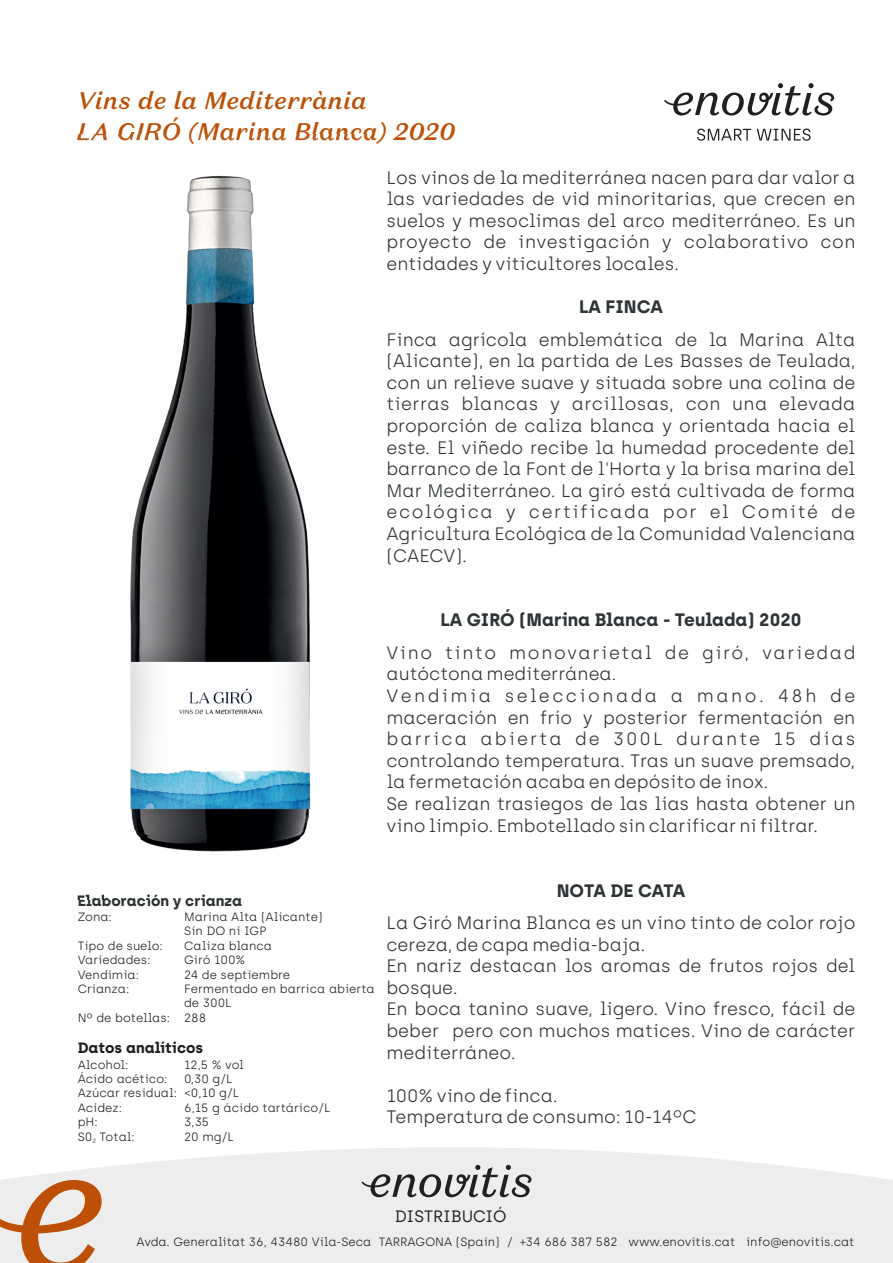
<style>
.page{position:relative;width:893px;height:1263px;background:#fff}
.page>*{position:absolute;margin:0;border:0;box-sizing:border-box;transform-origin:0 0}
.t1{font:italic 500 24px "Domaine Sans Text";color:#bd5006}
.t2{font:300 18px/21.6px "Archia";color:#2f3437;text-align:justify}
.t3{font:300 18px/21.6px "Archia";letter-spacing:.09em;color:#2f3437}
.t4{font:700 18px "Archia";color:#2f3437}
.t5{font:700 18px "Archia";letter-spacing:-.02em;color:#2f3437}
.t6{font:16.5px "Archia";color:#231f20}
.t7{font:700 15px "Archia";color:#2c3132}
.t8{font:700 15px "Archia";color:#231f20}
.t9{font:300 12px/14.4px "Archia";color:#231f20}
</style>
<div class="page">
<svg style="left:4px;top:1147px;width:889px;height:116px;background:#eee"></svg>
<svg style="left:0;top:1180px;width:102px;height:83px;background:#dbb69b"></svg>
<svg style="left:664px;top:83px;width:170px;height:33px"></svg>
<svg style="left:697px;top:129px;width:114px;height:12px"></svg>
<svg style="left:361px;top:1165px;width:170px;height:32px;background:#b5b5b5"></svg>
<img style="left:77px;top:134px;width:292px;height:766px">
<h1 class="t1" style="left:77px;top:92px;width:291px">Vins de la Mediterrània</h1>
<h1 class="t1" style="left:77px;top:123px;width:380px">LA GIRÓ (Marina Blanca) 2020</h1>
<p class="t2" style="left:386px;top:168px;width:470px">Los vinos de la mediterránea nacen para dar valor a las variedades de vid minoritarias, que crecen en suelos y mesoclimas del arco mediterráneo. Es un proyecto de investigación y colaborativo con entidades y viticultores locales.</p>
<p class="t4" style="left:579px;top:300px;width:85px">LA FINCA</p>
<p class="t2" style="left:386px;top:330px;width:470px">Finca agrícola emblemática de la Marina Alta (Alicante), en la partida de Les Basses de Teulada, con un relieve suave y situada sobre una colina de tierras blancas y arcillosas, con una elevada proporción de caliza blanca y orientada hacia el este. El viñedo recibe la humedad procedente del barranco de la Font de l'Horta y la brisa marina del Mar Mediterráneo. La giró está cultivada de forma ecológica y certificada por el Comité de Agricultura Ecológica de la Comunidad Valenciana (CAECV).</p>
<p class="t4" style="left:440px;top:613px;width:362px">LA GIRÓ (Marina Blanca - Teulada) 2020</p>
<p class="t3" style="left:386px;top:643px;width:470px">Vino tinto monovarietal de giró, variedad autóctona mediterránea.</p>
<p class="t2" style="left:386px;top:687px;width:470px">Vendimia seleccionada a mano. 48h de maceración en frío y posterior fermentación en barrica abierta de 300L durante 15 días controlando temperatura. Tras un suave premsado, la fermetación acaba en depósito de inox.</p>
<p class="t2" style="left:386px;top:795px;width:470px">Se realizan trasiegos de las lías hasta obtener un vino limpio. Embotellado sin clarificar ni filtrar.</p>
<p class="t7" style="left:78px;top:894px;width:166px">Elaboración y crianza</p>
<p class="t9" style="left:78px;top:911px;width:36px">Zona:</p>
<p class="t9" style="left:184px;top:911px;width:140px">Marina Alta (Alicante)</p>
<p class="t9" style="left:78px;top:954px;width:74px">Variedades:</p>
<p class="t9" style="left:184px;top:954px;width:63px">Giró 100%</p>
<p class="t9" style="left:184px;top:925px;width:84px">Sin DO ni IGP</p>
<p class="t9" style="left:78px;top:939px;width:87px">Tipo de suelo:</p>
<p class="t9" style="left:184px;top:939px;width:89px">Caliza blanca</p>
<p class="t9" style="left:78px;top:968px;width:63px">Vendimia:</p>
<p class="t9" style="left:184px;top:968px;width:107px">24 de septiembre</p>
<p class="t9" style="left:78px;top:983px;width:53px">Crianza:</p>
<p class="t9" style="left:184px;top:983px;width:192px">Fermentado en barrica abierta</p>
<p class="t9" style="left:184px;top:997px;width:49px">de 300L</p>
<p class="t9" style="left:78px;top:1011px;width:130px">Nº de botellas: 288</p>
<p class="t8" style="left:78px;top:1042px;width:127px">Datos analíticos</p>
<p class="t9" style="left:78px;top:1058px;width:52px">Alcohol:</p>
<p class="t9" style="left:184px;top:1058px;width:61px">12,5 % vol</p>
<p class="t9" style="left:78px;top:1073px;width:91px">Ácido acético:</p>
<p class="t9" style="left:78px;top:1073px;width:163px;text-indent:106px">0,30 g/L<br>Azúcar residual: &lt;0,10 g/L<br>Acidez:</p>
<p class="t9" style="left:184px;top:1101px;width:148px">6,15 g ácido tartárico/L</p>
<p class="t9" style="left:78px;top:1116px;width:22px">pH:</p>
<p class="t9" style="left:184px;top:1116px;width:27px">3,35</p>
<p class="t9" style="left:78px;top:1130px;width:59px">S0<sub>2</sub> Total:</p>
<p class="t9" style="left:184px;top:1130px;width:51px">20 mg/L</p>
<p class="t5" style="left:557px;top:883px;width:130px">NOTA DE CATA</p>
<p class="t2" style="left:386px;top:913px;width:470px">La Giró Marina Blanca es un vino tinto de color rojo cereza, de capa media-baja.</p>
<p class="t2" style="left:386px;top:957px;width:470px">En nariz destacan los aromas de frutos rojos del bosque.</p>
<p class="t2" style="left:386px;top:1000px;width:470px">En boca tanino suave, ligero. Vino fresco, fácil de beber pero con muchos matices. Vino de carácter mediterráneo.</p>
<p class="t2" style="left:386px;top:1086px;width:173px">100% vino de finca.</p>
<p class="t2" style="left:386px;top:1108px;width:312px">Temperatura de consumo: 10-14ºC</p>
<p class="t6" style="left:395px;top:1210px;width:113px">DISTRIBUCIÓ</p>
<p class="t9" style="left:137px;top:1235px;width:719px">Avda. Generalitat 36, 43480 Vila-Seca TARRAGONA (Spain) / +34 686 387 582 www.enovitis.cat info@enovitis.cat</p>
</div>
